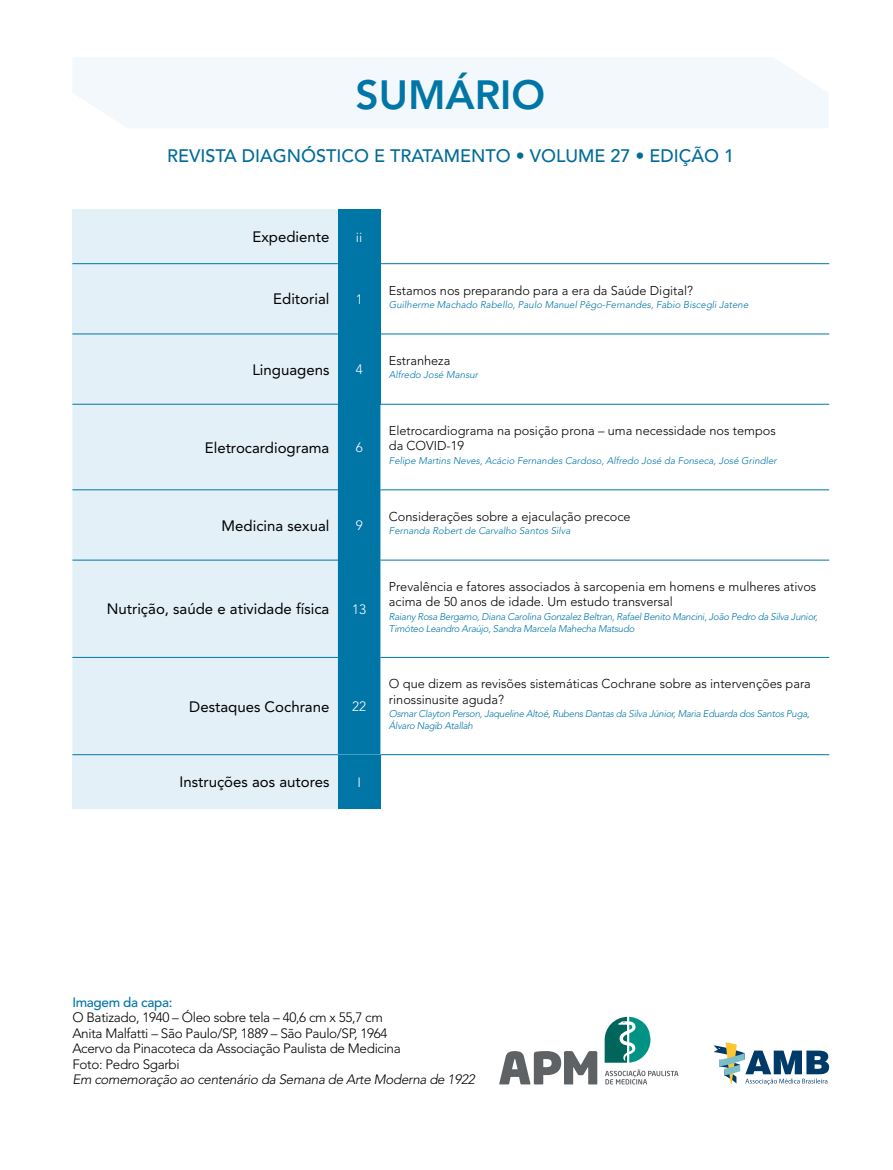
<style>
.page{position:relative;width:893px;height:1170px;background:#fff}
.page>*{position:absolute;margin:0;border:0;box-sizing:border-box;transform-origin:0 0}
.t1{font:800 40.5px "Avenir LT Std";color:#0076a7}
.t2{font:500 18px "Avenir LT Std";color:#006c98}
.t3{font:15px "Avenir LT Std";color:#000}
.t4{font:300 13.5px/15.5px "Avenir LT Std";letter-spacing:-.025em;color:#000}
.t5{font:italic 300 13.5px "Avenir LT Std";letter-spacing:-.025em;color:#000}
.t6{font:500 13.5px "Avenir LT Std";letter-spacing:-.025em;color:#0076a7}
.t7{font:300 13.5px "Avenir LT Std";color:#fff}
.t8{font:300 12.75px/15.3px "Avenir LT Std";color:#000}
.t9{font:italic 300 9.75px/11.7px "Avenir LT Std";letter-spacing:-.03em;color:#0076a7}
.t10{font:italic 300 9.75px "Avenir LT Std";color:#0076a7}
</style>
<div class="page">
<div style="left:72px;top:209px;width:266px;height:55px;background:#e4f0f8"></div>
<div style="left:338px;top:209px;width:42px;height:55px;background:#0076a7"></div>
<div style="left:72px;top:264px;width:266px;height:70px;background:#e4f0f8"></div>
<div style="left:338px;top:264px;width:42px;height:70px;background:#0076a7"></div>
<div style="left:72px;top:334px;width:266px;height:70px;background:#e4f0f8"></div>
<div style="left:338px;top:334px;width:42px;height:70px;background:#0076a7"></div>
<div style="left:72px;top:405px;width:266px;height:349px;background:#e4f0f8"></div>
<div style="left:338px;top:404px;width:42px;height:350px;background:#0076a7"></div>
<div style="left:72px;top:754px;width:266px;height:54px;background:#e4f0f8"></div>
<div style="left:338px;top:754px;width:42px;height:54px;background:#0076a7"></div>
<hr style="left:72px;top:263px;width:266px;height:1px;background:#0076a7">
<hr style="left:380px;top:263px;width:449px;height:1px;background:#0076a7">
<hr style="left:72px;top:334px;width:266px;height:1px;background:#0076a7">
<hr style="left:380px;top:334px;width:449px;height:1px;background:#0076a7">
<hr style="left:72px;top:404px;width:266px;height:1px;background:#0076a7">
<hr style="left:380px;top:404px;width:449px;height:1px;background:#0076a7">
<hr style="left:72px;top:489px;width:266px;height:1px;background:#0076a7">
<hr style="left:72px;top:560px;width:266px;height:1px;background:#0076a7">
<hr style="left:72px;top:657px;width:266px;height:1px;background:#0076a7">
<hr style="left:72px;top:754px;width:266px;height:1px;background:#0076a7">
<hr style="left:380px;top:489px;width:449px;height:1px;background:#0076a7">
<hr style="left:380px;top:560px;width:449px;height:1px;background:#0076a7">
<hr style="left:380px;top:657px;width:449px;height:1px;background:#0076a7">
<hr style="left:380px;top:754px;width:449px;height:1px;background:#0076a7">
<div style="left:73px;top:58px;width:755px;height:70px;background:#f2f8fb"></div>
<svg style="left:713px;top:1042px;width:116px;height:42px"></svg>
<svg style="left:605px;top:1069px;width:73px;height:15px"></svg>
<svg style="left:605px;top:1016px;width:46px;height:46px"></svg>
<svg style="left:499px;top:1051px;width:98px;height:33px"></svg>
<h1 class="t1" style="left:356px;top:71px;width:191px">SUMÁRIO</h1>
<h2 class="t2" style="left:167px;top:146px;width:568px">REVISTA DIAGNÓSTICO E TRATAMENTO • VOLUME 27 • EDIÇÃO 1</h2>
<p class="t3" style="left:252px;top:228px;width:78px">Expediente</p>
<p class="t7" style="left:356px;top:229px;width:8px">ii</p>
<p class="t3" style="left:273px;top:290px;width:58px">Editorial</p>
<p class="t7" style="left:356px;top:291px;width:9px">1</p>
<p class="t3" style="left:252px;top:361px;width:78px">Linguagens</p>
<p class="t7" style="left:356px;top:361px;width:9px">4</p>
<p class="t3" style="left:205px;top:439px;width:126px">Eletrocardiograma</p>
<p class="t7" style="left:356px;top:439px;width:9px">6</p>
<p class="t3" style="left:222px;top:516px;width:109px">Medicina sexual</p>
<p class="t7" style="left:356px;top:517px;width:9px">9</p>
<p class="t3" style="left:107px;top:600px;width:224px">Nutrição, saúde e atividade física</p>
<p class="t7" style="left:352px;top:601px;width:16px">13</p>
<p class="t3" style="left:189px;top:697px;width:142px">Destaques Cochrane</p>
<p class="t7" style="left:352px;top:698px;width:16px">22</p>
<p class="t3" style="left:180px;top:773px;width:151px">Instruções aos autores</p>
<p class="t7" style="left:357px;top:774px;width:5px">I</p>
<p class="t8" style="left:389px;top:282px;width:306px">Estamos nos preparando para a era da Saúde Digital?</p>
<p class="t10" style="left:389px;top:299px;width:361px">Guilherme Machado Rabello, Paulo Manuel Pêgo-Fernandes, Fabio Biscegli Jatene</p>
<p class="t8" style="left:389px;top:353px;width:63px">Estranheza</p>
<p class="t10" style="left:389px;top:369px;width:91px">Alfredo José Mansur</p>
<p class="t8" style="left:389px;top:423px;width:388px">Eletrocardiograma na posição prona – uma necessidade nos tempos da COVID-19</p>
<p class="t10" style="left:389px;top:455px;width:389px">Felipe Martins Neves, Acácio Fernandes Cardoso, Alfredo José da Fonseca, José Grindler</p>
<p class="t8" style="left:389px;top:508px;width:243px">Considerações sobre a ejaculação precoce</p>
<p class="t10" style="left:389px;top:525px;width:183px">Fernanda Robert de Carvalho Santos Silva</p>
<p class="t8" style="left:389px;top:579px;width:429px">Prevalência e fatores associados à sarcopenia em homens e mulheres ativos acima de 50 anos de idade. Um estudo transversal</p>
<p class="t9" style="left:389px;top:611px;width:430px">Raiany Rosa Bergamo, Diana Carolina Gonzalez Beltran, Rafael Benito Mancini, João Pedro da Silva Junior,<br>Timóteo Leandro Araújo, Sandra Marcela Mahecha Matsudo</p>
<p class="t8" style="left:389px;top:676px;width:423px">O que dizem as revisões sistemáticas Cochrane sobre as intervenções para rinossinusite aguda?</p>
<p class="t9" style="left:389px;top:708px;width:422px">Osmar Clayton Person, Jaqueline Altoé, Rubens Dantas da Silva Júnior, Maria Eduarda dos Santos Puga,<br>Álvaro Nagib Atallah</p>
<p class="t6" style="left:72px;top:994px;width:102px">Imagem da capa:</p>
<p class="t4" style="left:72px;top:1009px;width:330px">O Batizado, 1940 – Óleo sobre tela – 40,6 cm x 55,7 cm Anita Malfatti – São Paulo/SP, 1889 – São Paulo/SP, 1964<br>Acervo da Pinacoteca da Associação Paulista de Medicina Foto: Pedro Sgarbi</p>
<p class="t5" style="left:72px;top:1071px;width:404px">Em comemoração ao centenário da Semana de Arte Moderna de 1922</p>
</div>
